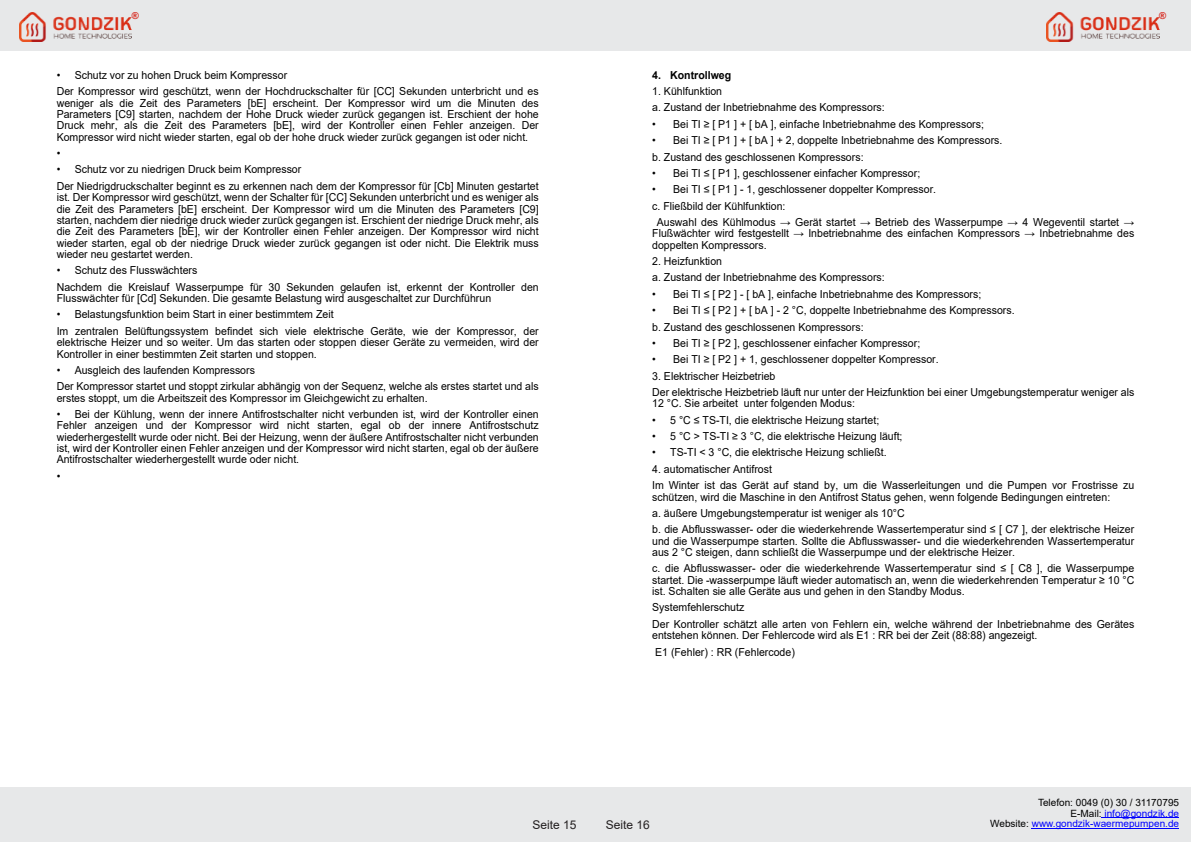
<style>
.page{position:relative;width:1191px;height:842px;background:#fff}
.page>*{position:absolute;margin:0;border:0;box-sizing:border-box;transform-origin:0 0}
.t1{font:12px "Arial";color:#231f20}
.t2{font:11px/11.4px "Arial";color:#000;scale:.96 1}
.t3{font:700 11px "Arial";color:#000;scale:.96 1}
.t4{font:10px/10.3px "Arial";color:#000;text-align:right}
.t5{font:10px "Arial";color:#00f}
.t6{font:900 9.6px "Arial";color:#d82f26}
.s1{color:#00f}
.s2{color:#000}
</style>
<div class="page">
<div style="left:0;top:0;width:1191px;height:51px;background:#e7e8e9"></div>
<div style="left:0;top:787px;width:1191px;height:55px;background:#e7e8e9"></div>
<hr style="left:1101px;top:817px;width:78px;height:1px;background:#00f">
<hr style="left:1031px;top:828px;width:148px;height:1px;background:#00f">
<img style="left:20px;top:12px;width:112px;height:30px">
<img style="left:1047px;top:12px;width:112px;height:30px">
<p class="t6" style="left:132px;top:12px;width:9px">®</p>
<p class="t2" style="left:57px;top:68px;width:503px;line-height:16.4px">• Schutz vor zu hohen Druck beim Kompressor<br>Der Kompressor wird geschützt, wenn der Hochdruckschalter für [CC] Sekunden unterbricht und es</p>
<p class="t2" style="left:57px;top:98px;width:503px;text-align:justify">weniger als die Zeit des Parameters [bE] erscheint. Der Kompressor wird um die Minuten des Parameters [C9] starten, nachdem der Hohe Druck wieder zurück gegangen ist. Erschient der hohe Druck mehr, als die Zeit des Parameters [bE], wird der Kontroller einen Fehler anzeigen. Der Kompressor wird nicht wieder starten, egal ob der hohe druck wieder zurück gegangen ist oder nicht.</p>
<p class="t2" style="left:57px;top:149px;width:5px">•</p>
<p class="t2" style="left:57px;top:162px;width:503px;line-height:16.4px">• Schutz vor zu niedrigen Druck beim Kompressor<br>Der Niedrigdruckschalter beginnt es zu erkennen nach dem der Kompressor für [Cb] Minuten gestartet</p>
<p class="t2" style="left:57px;top:193px;width:503px;text-align:justify">ist. Der Kompressor wird geschützt, wenn der Schalter für [CC] Sekunden unterbricht und es weniger als die Zeit des Parameters [bE] erscheint. Der Kompressor wird um die Minuten des Parameters [C9] starten, nachdem dier niedrige druck wieder zurück gegangen ist. Erschient der niedrige Druck mehr, als die Zeit des Parameters [bE], wir der Kontroller einen Fehler anzeigen. Der Kompressor wird nicht wieder starten, egal ob der niedrige Druck wieder zurück gegangen ist oder nicht. Die Elektrik muss wieder neu gestartet werden.</p>
<p class="t2" style="left:57px;top:263px;width:503px;line-height:16.4px">• Schutz des Flusswächters<br>Nachdem die Kreislauf Wasserpumpe für 30 Sekunden gelaufen ist, erkennt der Kontroller den</p>
<p class="t2" style="left:57px;top:293px;width:454px">Flusswächter für [Cd] Sekunden. Die gesamte Belastung wird ausgeschaltet zur Durchführun</p>
<p class="t2" style="left:57px;top:307px;width:503px;line-height:16.4px">• Belastungsfunktion beim Start in einer bestimmtem Zeit<br>Im zentralen Belüftungssystem befindet sich viele elektrische Geräte, wie der Kompressor, der</p>
<p class="t2" style="left:57px;top:338px;width:503px">elektrische Heizer und so weiter. Um das starten oder stoppen dieser Geräte zu vermeiden, wird der<br>Kontroller in einer bestimmten Zeit starten und stoppen.</p>
<p class="t2" style="left:57px;top:363px;width:503px;line-height:16.4px">• Ausgleich des laufenden Kompressors<br>Der Kompressor startet und stoppt zirkular abhängig von der Sequenz, welche als erstes startet und als</p>
<p class="t2" style="left:57px;top:393px;width:388px">erstes stoppt, um die Arbeitszeit des Kompressor im Gleichgewicht zu erhalten.</p>
<p class="t2" style="left:57px;top:409px;width:503px;text-align:justify">• Bei der Kühlung, wenn der innere Antifrostschalter nicht verbunden ist, wird der Kontroller einen Fehler anzeigen und der Kompressor wird nicht starten, egal ob der innere Antifrostschutz wiederhergestellt wurde oder nicht. Bei der Heizung, wenn der äußere Antifrostschalter nicht verbunden ist, wird der Kontroller einen Fehler anzeigen und der Kompressor wird nicht starten, egal ob der äußere Antifrostschalter wiederhergestellt wurde oder nicht.</p>
<p class="t2" style="left:57px;top:471px;width:5px">•</p>
<p class="t3" style="left:652px;top:71px;width:84px">4. Kontrollweg</p>
<p class="t2" style="left:652px;top:84px;width:244px;line-height:16.4px">1. Kühlfunktion<br>a. Zustand der Inbetriebnahme des Kompressors:</p>
<p class="t2" style="left:652px;top:119px;width:347px">• Bei TI ≥ [ P1 ] + [ bA ], einfache Inbetriebnahme des Kompressors;</p>
<p class="t2" style="left:652px;top:133px;width:366px;line-height:16.4px">• Bei TI ≥ [ P1 ] + [ bA ] + 2, doppelte Inbetriebnahme des Kompressors. b. Zustand des geschlossenen Kompressors:</p>
<p class="t2" style="left:652px;top:168px;width:281px">• Bei TI ≤ [ P1 ], geschlossener einfacher Kompressor;</p>
<p class="t2" style="left:652px;top:185px;width:297px">• Bei TI ≤ [ P1 ] - 1, geschlossener doppelter Kompressor.</p>
<p class="t2" style="left:652px;top:201px;width:140px">c. Fließbild der Kühlfunktion:</p>
<p class="t2" style="left:657px;top:217px;width:499px">Auswahl des Kühlmodus → Gerät startet → Betrieb des Wasserpumpe → 4 Wegeventil startet →</p>
<p class="t2" style="left:652px;top:229px;width:503px">Flußwächter wird festgestellt → Inbetriebnahme des einfachen Kompressors → Inbetriebnahme des doppelten Kompressors.</p>
<p class="t2" style="left:652px;top:254px;width:244px;line-height:16.4px">2. Heizfunktion<br>a. Zustand der Inbetriebnahme des Kompressors:</p>
<p class="t2" style="left:652px;top:289px;width:344px">• Bei TI ≤ [ P2 ] - [ bA ], einfache Inbetriebnahme des Kompressors;</p>
<p class="t2" style="left:652px;top:303px;width:379px;line-height:16.4px">• Bei TI ≤ [ P2 ] + [ bA ] - 2 °C, doppelte Inbetriebnahme des Kompressors. b. Zustand des geschlossenen Kompressors:</p>
<p class="t2" style="left:652px;top:338px;width:281px">• Bei TI ≥ [ P2 ], geschlossener einfacher Kompressor;</p>
<p class="t2" style="left:652px;top:355px;width:300px">• Bei TI ≥ [ P2 ] + 1, geschlossener doppelter Kompressor.</p>
<p class="t2" style="left:652px;top:369px;width:503px;line-height:16.4px">3. Elektrischer Heizbetrieb<br>Der elektrische Heizbetrieb läuft nur unter der Heizfunktion bei einer Umgebungstemperatur weniger als</p>
<p class="t2" style="left:652px;top:399px;width:213px">12 °C. Sie arbeitet unter folgenden Modus:</p>
<p class="t2" style="left:652px;top:415px;width:238px">• 5 °C ≤ TS-TI, die elektrische Heizung startet;</p>
<p class="t2" style="left:652px;top:431px;width:262px">• 5 °C &gt; TS-TI ≥ 3 °C, die elektrische Heizung läuft;</p>
<p class="t2" style="left:652px;top:448px;width:246px">• TS-TI &lt; 3 °C, die elektrische Heizung schließt.</p>
<p class="t2" style="left:652px;top:462px;width:503px;line-height:16.4px">4. automatischer Antifrost<br>Im Winter ist das Gerät auf stand by, um die Wasserleitungen und die Pumpen vor Frostrisse zu</p>
<p class="t2" style="left:652px;top:489px;width:503px;line-height:16.4px">schützen, wird die Maschine in den Antifrost Status gehen, wenn folgende Bedingungen eintreten:<br>a. äußere Umgebungstemperatur ist weniger als 10°C<br>b. die Abflusswasser- oder die wiederkehrende Wassertemperatur sind ≤ [ C7 ], der elektrische Heizer</p>
<p class="t2" style="left:652px;top:536px;width:503px">und die Wasserpumpe starten. Sollte die Abflusswasser- und die wiederkehrenden Wassertemperatur aus 2 °C steigen, dann schließt die Wasserpumpe und der elektrische Heizer.</p>
<p class="t2" style="left:652px;top:564px;width:503px;text-align:justify">c. die Abflusswasser- oder die wiederkehrende Wassertemperatur sind ≤ [ C8 ], die Wasserpumpe startet. Die -wasserpumpe läuft wieder automatisch an, wenn die wiederkehrenden Temperatur ≥ 10 °C ist. Schalten sie alle Geräte aus und gehen in den Standby Modus.</p>
<p class="t2" style="left:652px;top:600px;width:503px;line-height:16.4px">Systemfehlerschutz<br>Der Kontroller schätzt alle arten von Fehlern ein, welche während der Inbetriebnahme des Gerätes</p>
<p class="t2" style="left:652px;top:628px;width:403px;line-height:16.4px">entstehen können. Der Fehlercode wird als E1 : RR bei der Zeit (88:88) angezeigt.<br>E1 (Fehler) : RR (Fehlercode)</p>
<p class="t6" style="left:1158px;top:12px;width:9px">®</p>
<p class="t1" style="left:532px;top:820px;width:46px">Seite 15</p>
<p class="t4" style="left:1038px;top:798px;width:143px">Telefon: 0049 (0) 30 / 31170795<br>E-Mail: <span class="s1">info@gondzik.de</span></p>
<p class="t1" style="left:605px;top:820px;width:46px">Seite 16</p>
<p class="t5" style="left:990px;top:819px;width:190px"><span class="s2">Website:</span> www.gondzik-waermepumpen.de</p>
</div>
